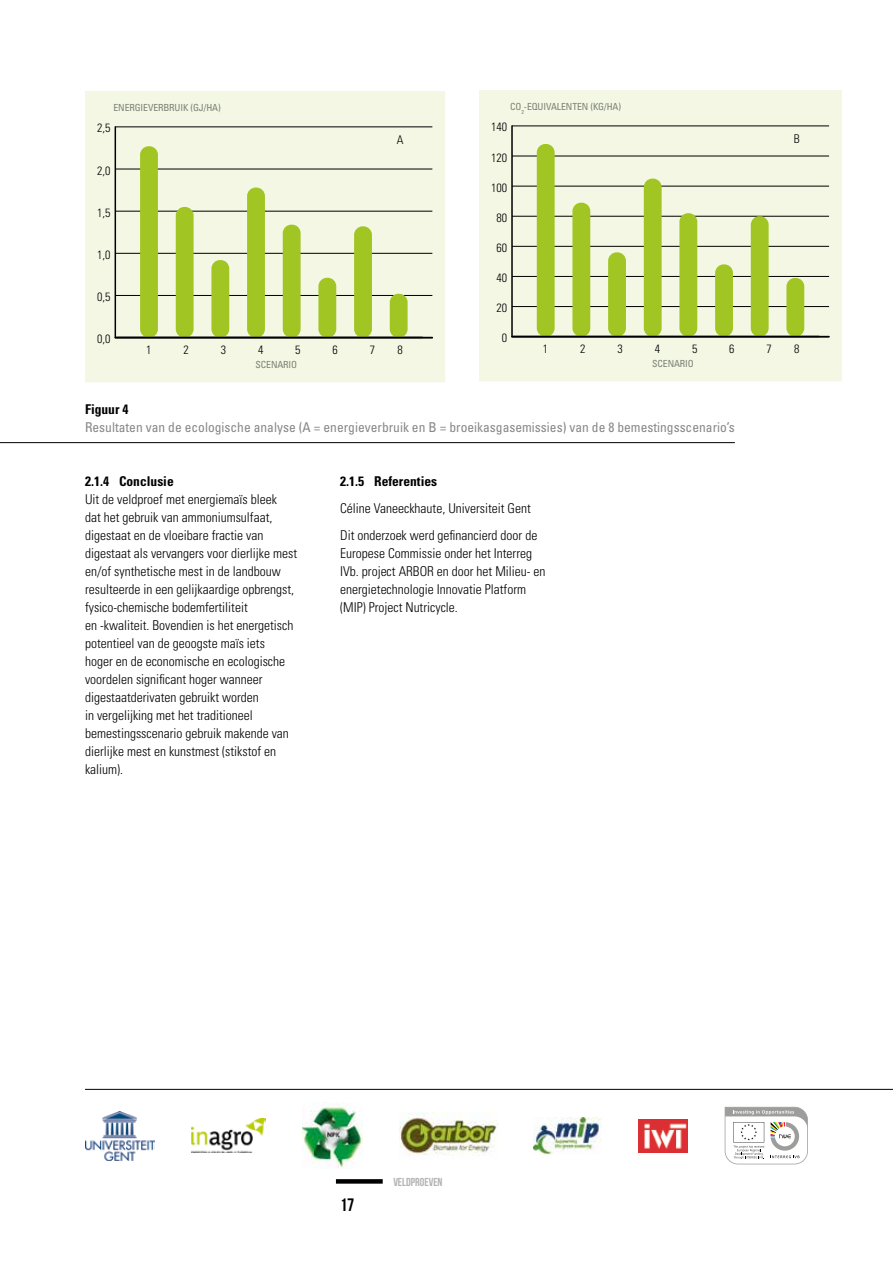
<style>
.page{position:relative;width:893px;height:1263px;background:#fff}
.page>*{position:absolute;margin:0;border:0;box-sizing:border-box;transform-origin:0 0}
.t1{font:18px "Bebas Neue";color:#000}
.t2{font:300 condensed 13.5px/18px "Univers";color:#000}
.t3{font:condensed 13.5px "Univers";color:#878787}
.t4{font:700 condensed 13.5px "Univers";color:#000}
.t5{font:300 condensed 12px "Univers";color:#000}
.t6{font:300 condensed 12px "Univers";color:#010203}
.t7{font:11.55px "Bebas Neue";color:#b3b2b2}
.t8{font:condensed 9.75px "Univers";letter-spacing:-.01em;color:#7e8276}
</style>
<div class="page">
<div style="left:336px;top:1179px;width:47px;height:5px;background:#000"></div>
<svg style="left:85px;top:91px;width:360px;height:291px;background:#e1eac3"></svg>
<svg style="left:479px;top:90px;width:363px;height:291px;background:#e0e8c0"></svg>
<hr style="left:0;top:442px;width:735px;height:1px;background:#000">
<img style="left:191px;top:1118px;width:74px;height:35px">
<img style="left:534px;top:1117px;width:68px;height:37px">
<img style="left:302px;top:1106px;width:60px;height:62px">
<img style="left:85px;top:1111px;width:69px;height:49px">
<img style="left:399px;top:1112px;width:98px;height:44px">
<img style="left:638px;top:1119px;width:50px;height:33px">
<svg style="left:725px;top:1107px;width:83px;height:57px"></svg>
<hr style="left:85px;top:1089px;width:808px;height:1px;background:#000">
<p class="t8" style="left:113px;top:102px;width:109px">ENERGIEVERBRUIK (GJ/HA)</p>
<p class="t8" style="left:510px;top:101px;width:113px">CO<sub>2</sub>-EQUIVALENTEN (KG/HA)</p>
<p class="t5" style="left:97px;top:121px;width:15px">2,5</p>
<p class="t5" style="left:397px;top:133px;width:8px">A</p>
<p class="t5" style="left:491px;top:120px;width:17px">140</p>
<p class="t6" style="left:794px;top:132px;width:7px">B</p>
<p class="t5" style="left:491px;top:150px;width:17px">120</p>
<p class="t5" style="left:97px;top:163px;width:15px">2,0</p>
<p class="t5" style="left:491px;top:180px;width:17px">100</p>
<p class="t5" style="left:97px;top:205px;width:15px">1,5</p>
<p class="t5" style="left:496px;top:210px;width:12px">80</p>
<p class="t5" style="left:97px;top:247px;width:15px">1,0</p>
<p class="t5" style="left:496px;top:240px;width:12px">60</p>
<p class="t5" style="left:496px;top:271px;width:12px">40</p>
<p class="t5" style="left:97px;top:290px;width:15px">0,5</p>
<p class="t5" style="left:496px;top:301px;width:12px">20</p>
<p class="t5" style="left:97px;top:332px;width:15px">0,0</p>
<p class="t5" style="left:146px;top:342px;width:7px">1</p>
<p class="t5" style="left:183px;top:342px;width:7px">2</p>
<p class="t5" style="left:221px;top:342px;width:7px">3</p>
<p class="t5" style="left:258px;top:342px;width:7px">4</p>
<p class="t5" style="left:295px;top:342px;width:7px">5</p>
<p class="t5" style="left:333px;top:342px;width:7px">6</p>
<p class="t5" style="left:370px;top:342px;width:7px">7</p>
<p class="t5" style="left:397px;top:342px;width:7px">8</p>
<p class="t5" style="left:502px;top:331px;width:7px">0</p>
<p class="t6" style="left:543px;top:341px;width:7px">1</p>
<p class="t6" style="left:580px;top:341px;width:7px">2</p>
<p class="t6" style="left:617px;top:341px;width:7px">3</p>
<p class="t6" style="left:655px;top:341px;width:7px">4</p>
<p class="t6" style="left:692px;top:341px;width:7px">5</p>
<p class="t6" style="left:729px;top:341px;width:7px">6</p>
<p class="t6" style="left:767px;top:341px;width:7px">7</p>
<p class="t6" style="left:794px;top:341px;width:7px">8</p>
<p class="t8" style="left:256px;top:358px;width:43px">SCENARIO</p>
<p class="t8" style="left:652px;top:357px;width:43px">SCENARIO</p>
<p class="t4" style="left:85px;top:401px;width:45px">Figuur 4</p>
<p class="t3" style="left:85px;top:419px;width:651px">Resultaten van de ecologische analyse (A = energieverbruik en B = broeikasgasemissies) van de 8 bemestingsscenario’s</p>
<p class="t4" style="left:85px;top:473px;width:90px">2.1.4 Conclusie</p>
<p class="t2" style="left:85px;top:490px;width:214px">Uit de veldproef met energiemaïs bleek<br>dat het gebruik van ammoniumsulfaat, digestaat en de vloeibare fractie van digestaat als vervangers voor dierlijke mest en/of synthetische mest in de landbouw resulteerde in een gelijkaardige opbrengst, fysico-chemische bodemfertiliteit<br>en -kwaliteit. Bovendien is het energetisch potentieel van de geoogste maïs iets<br>hoger en de economische en ecologische voordelen significant hoger wanneer digestaatderivaten gebruikt worden<br>in vergelijking met het traditioneel bemestingsscenario gebruik makende van dierlijke mest en kunstmest (stikstof en kalium).</p>
<p class="t4" style="left:340px;top:473px;width:99px">2.1.5 Referenties</p>
<p class="t2" style="left:340px;top:495px;width:199px;line-height:27px">Céline Vaneeckhaute, Universiteit Gent<br>Dit onderzoek werd gefinancierd door de</p>
<p class="t2" style="left:340px;top:544px;width:207px">Europese Commissie onder het Interreg IVb. project ARBOR en door het Milieu- en energietechnologie Innovatie Platform (MIP) Project Nutricycle.</p>
<h1 class="t1" style="left:340px;top:1194px;width:16px">17</h1>
<p class="t7" style="left:393px;top:1176px;width:51px">VELDPROEVEN</p>
</div>
